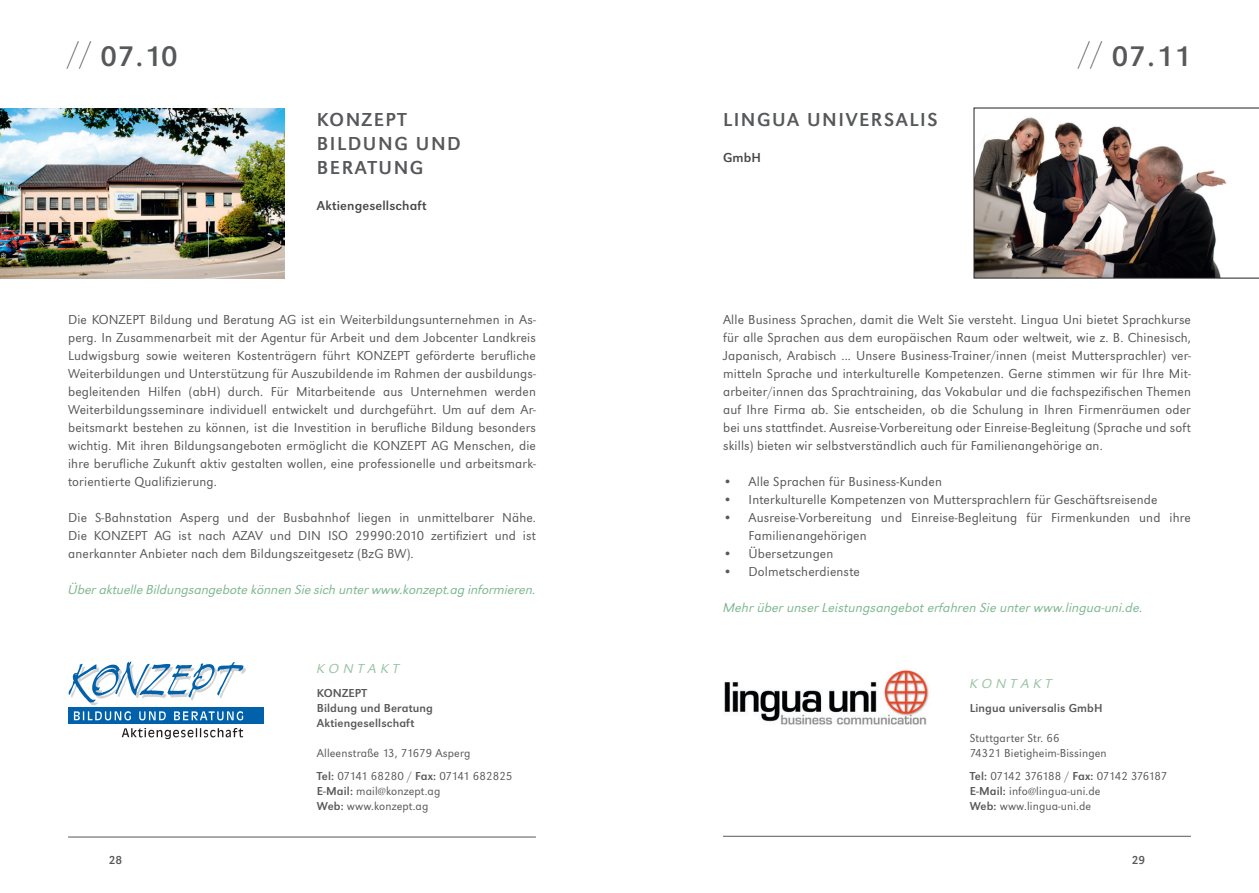
<style>
.page{position:relative;width:1259px;height:893px;background:#fff}
.page>*{position:absolute;margin:0;border:0;box-sizing:border-box;transform-origin:0 0}
.t1{font:29.4px "URW Grotesk T";letter-spacing:.03em;color:#57585a}
.t2{font:19.5px "URW Grotesk T";letter-spacing:.08em;color:#57585a}
.t3{font:13.5px/18px "URW Grotesk T Ligh";letter-spacing:.01em;color:#57585a;text-align:justify}
.t4{font:13.5px "URW Grotesk T Ligh Wide Obli";letter-spacing:-.01em;color:#7bb68e}
.t5{font:13.5px "URW Grotesk T";letter-spacing:.01em;color:#464748}
.t6{font:13.5px "URW Grotesk T Ligh Wide Obli";letter-spacing:.3em;color:#96c3a1}
.t7{font:12px/15px "URW Grotesk T Ligh";letter-spacing:.01em;color:#57585a}
.t8{font:12px/15px "URW Grotesk T";letter-spacing:.01em;color:#57585a}
.s1{font-family:"URW Grotesk T Extr Ligh"}
.s2{font-family:"URW Grotesk T"}
</style>
<div class="page">
<hr style="left:723px;top:836px;width:468px;height:1px;background:#57585a">
<hr style="left:68px;top:837px;width:468px;height:1px;background:#57585a">
<img style="left:0;top:108px;width:285px;height:170px">
<svg style="left:69px;top:662px;width:177px;height:43px"></svg>
<div style="left:68px;top:707px;width:196px;height:17px;background:#0161aa"></div>
<svg style="left:74px;top:711px;width:169px;height:9px"></svg>
<svg style="left:122px;top:728px;width:121px;height:11px"></svg>
<img style="left:974px;top:108px;width:285px;height:170px">
<img style="left:724px;top:670px;width:205px;height:55px">
<h1 class="t1" style="left:68px;top:40px;width:111px"><span class="s1">//</span> 07.10</h1>
<h2 class="t2" style="left:317px;top:108px;width:15px">kon</h2>
<h2 class="t2" style="left:362px;top:108px;width:24px">zept</h2>
<h2 class="t2" style="left:317px;top:132px;width:27px">Bildung</h2>
<h2 class="t2" style="left:416px;top:132px;width:16px">und</h2>
<h2 class="t2" style="left:317px;top:156px;width:28px">Beratung</h2>
<p class="t5" style="left:317px;top:198px;width:111px">Aktiengesellschaft</p>
<p class="t3" style="left:68px;top:310px;width:469px">Die KONZEPT Bildung und Beratung AG ist ein Weiterbildungsunternehmen in As&shy;perg. In Zusammenarbeit mit der Agentur für Arbeit und dem Jobcenter Landkreis Ludwigsburg sowie weiteren Kostenträgern führt KONZEPT geförderte berufliche Weiterbildungen und Unterstützung für Auszubildende im Rahmen der ausbildungs&shy;begleitenden Hilfen (abH) durch. Für Mitarbeitende aus Unternehmen werden Weiterbildungsseminare individuell entwickelt und durchgeführt. Um auf dem Ar&shy;beitsmarkt bestehen zu können, ist die Investition in berufliche Bildung besonders wichtig. Mit ihren Bildungsangeboten ermöglicht die KONZEPT AG Menschen, die ihre berufliche Zukunft aktiv gestalten wollen, eine professionelle und arbeitsmark&shy;torientierte Qualifizierung.</p>
<p class="t3" style="left:68px;top:508px;width:469px">Die S-Bahnstation Asperg und der Busbahnhof liegen in unmittelbarer Nähe.<br>Die KONZEPT AG ist nach AZAV und DIN ISO 29990:2010 zertifiziert und ist anerkannter Anbieter nach dem Bildungszeitgesetz (BzG BW).</p>
<p class="t4" style="left:68px;top:582px;width:469px">Über aktuelle Bildungsangebote können Sie sich unter www.konzept.ag informieren.</p>
<p class="t6" style="left:317px;top:661px;width:84px">KONTAKT</p>
<p class="t8" style="left:317px;top:685px;width:118px">KONZEPT<br>Bildung und Beratung<br>Aktiengesellschaft</p>
<p class="t7" style="left:317px;top:741px;width:197px;line-height:23.5px">Alleenstraße 13, 71679 Asperg<br><span class="s2">Tel:</span> 07141 68280 / <span class="s2">Fax:</span> 07141 682825</p>
<p class="t7" style="left:317px;top:783px;width:125px"><span class="s2">E-Mail:</span> mail@konzept.ag<br><span class="s2">Web:</span> www.konzept.ag</p>
<h2 class="t2" style="left:723px;top:108px;width:216px">LINGUA UNIVERSALIS</h2>
<p class="t5" style="left:723px;top:150px;width:40px">GmbH</p>
<h1 class="t1" style="left:1079px;top:40px;width:113px"><span class="s1">//</span> 07.11</h1>
<p class="t3" style="left:723px;top:310px;width:469px">Alle Business Sprachen, damit die Welt Sie versteht. Lingua Uni bietet Sprachkurse für alle Sprachen aus dem europäischen Raum oder weltweit, wie z. B. Chinesisch, Japanisch, Arabisch ... Unsere Business-Trainer/innen (meist Muttersprachler) ver&shy;mitteln Sprache und interkulturelle Kompetenzen. Gerne stimmen wir für Ihre Mit&shy;arbeiter/innen das Sprachtraining, das Vokabular und die fachspezifischen Themen auf Ihre Firma ab. Sie entscheiden, ob die Schulung in Ihren Firmenräumen oder bei uns stattfindet. Ausreise-Vorbereitung oder Einreise-Begleitung (Sprache und soft skills) bieten wir selbstverständlich auch für Familienangehörige an.</p>
<p class="t3" style="left:723px;top:472px;width:220px">• Alle Sprachen für Business-Kunden</p>
<p class="t3" style="left:723px;top:490px;width:436px">• Interkulturelle Kompetenzen von Muttersprachlern für Geschäftsreisende</p>
<p class="t3" style="left:748px;top:508px;width:444px;text-indent:-26px">• Ausreise-Vorbereitung und Einreise-Begleitung für Firmenkunden und ihre<br>Familienangehörigen</p>
<p class="t3" style="left:723px;top:544px;width:112px">• Übersetzungen</p>
<p class="t3" style="left:723px;top:562px;width:138px">• Dolmetscherdienste</p>
<p class="t4" style="left:723px;top:600px;width:421px">Mehr über unser Leistungsangebot erfahren Sie unter www.lingua-uni.de.</p>
<p class="t6" style="left:969px;top:676px;width:84px">KONTAKT</p>
<p class="t8" style="left:969px;top:700px;width:134px">Lingua universalis GmbH</p>
<p class="t7" style="left:969px;top:730px;width:138px">Stuttgarter Str. 66<br>74321 Bietigheim-Bissingen</p>
<p class="t7" style="left:969px;top:769px;width:199px"><span class="s2">Tel:</span> 07142 376188 / <span class="s2">Fax:</span> 07142 376187<br><span class="s2">E-Mail:</span> info@lingua-uni.de<br><span class="s2">Web:</span> www.lingua-uni.de</p>
<p class="t8" style="left:109px;top:852px;width:15px">28</p>
<p class="t8" style="left:1131px;top:852px;width:15px">29</p>
</div>
